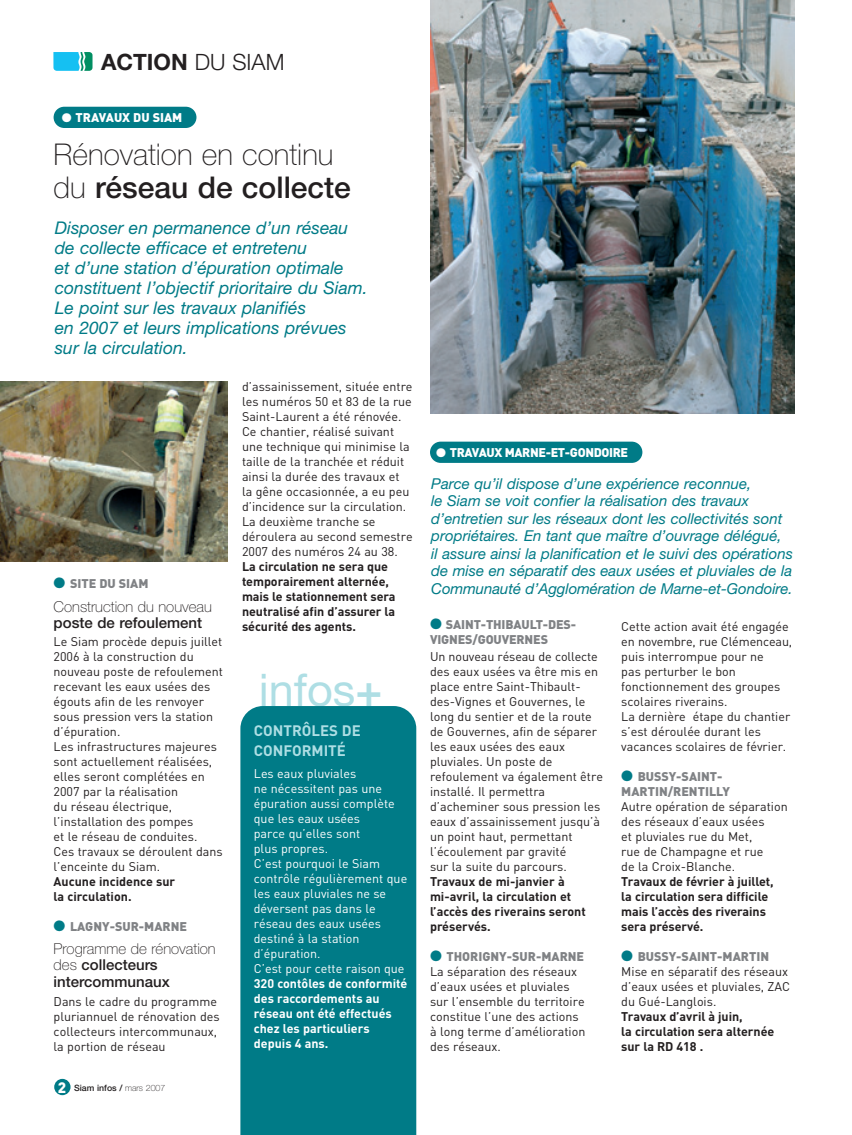
<style>
.page{position:relative;width:852px;height:1135px;background:#fff}
.page>*{position:absolute;margin:0;border:0;box-sizing:border-box;transform-origin:0 0}
.t1{font:45px "Helvetica Neue";color:#aedee4}
.t2{font:100 30px/32.5px "Helvetica Neue";color:#231f20}
.t3{font:700 22.5px "Helvetica Neue";color:#231f20}
.t4{font:italic 17.5px/20px "Helvetica Neue";color:#007b87}
.t5{font:italic 15px/17.5px "Helvetica Neue";color:#007b87}
.t6{font:500 15px/16.2px "Helvetica Neue";color:#231f20}
.t7{font:100 15px "Helvetica Neue";color:#231f20}
.t8{font:700 15px/20px "DIN";color:#aedee4}
.t9{font:12.5px/15px "DIN";color:#231f20}
.t10{font:700 12.5px/15px "DIN";letter-spacing:-.005em;color:#231f20}
.t11{font:12.5px/15px "DIN";color:#fff}
.t12{font:700 12.5px/15px "DIN";color:#fff}
.t13{font:900 12.5px/15px "DIN";color:#808285}
.t14{font:900 12.5px "DIN";letter-spacing:-.03em;color:#fff}
.t15{font:900 12.5px "DIN";color:#fff}
.t16{font:500 8.75px "Helvetica Neue";color:#231f20}
.s1{font-weight:300}
.s2{font-weight:500}
.s3{color:#007b87}
.s4{font-weight:100}
.s5{font-family:"DIN";font-weight:900;font-size:15px;color:#fff}
.s6{font-weight:900;color:#808285}
</style>
<div class="page">
<img style="left:0;top:0;width:795px;height:1135px">
<h3 class="t3" style="left:101px;top:54px;width:185px">ACTION <span class="s1">DU SIAM</span></h3>
<p class="t15" style="left:62px;top:111px;width:122px">● TRAVAUX DU SIAM</p>
<h2 class="t2" style="left:54px;top:141px;width:299px">Rénovation en continu du <span class="s2">réseau de collecte</span></h2>
<p class="t4" style="left:55px;top:219px;width:314px">Disposer en permanence d’un réseau de collecte efficace et entretenu<br>et d’une station d’épuration optimale constituent l’objectif prioritaire du Siam.<br>Le point sur les travaux planifiés<br>en 2007 et leurs implications prévues sur la circulation.</p>
<p class="t13" style="left:54px;top:576px;width:96px"><span class="s3">●</span> SITE DU SIAM</p>
<p class="t7" style="left:54px;top:601px;width:160px">Construction du nouveau</p>
<p class="t6" style="left:54px;top:616px;width:150px">poste de refoulement</p>
<p class="t9" style="left:54px;top:635px;width:171px">Le Siam procède depuis juillet<br>2006 à la construction du nouveau poste de refoulement recevant les eaux usées des égouts afin de les renvoyer sous pression vers la station d’épuration.<br>Les infrastructures majeures sont actuellement réalisées, elles seront complétées en<br>2007 par la réalisation<br>du réseau électrique, l’installation des pompes<br>et le réseau de conduites.<br>Ces travaux se déroulent dans l’enceinte du Siam.</p>
<p class="t10" style="left:54px;top:874px;width:123px">Aucune incidence sur la circulation.</p>
<p class="t13" style="left:54px;top:919px;width:135px"><span class="s3">●</span> LAGNY-SUR-MARNE</p>
<p class="t6" style="left:54px;top:942px;width:163px"><span class="s4">Programme de rénovation des</span> collecteurs intercommunaux</p>
<p class="t9" style="left:54px;top:995px;width:167px">Dans le cadre du programme pluriannuel de rénovation des collecteurs intercommunaux, la portion de réseau</p>
<p class="t16" style="left:58px;top:1085px;width:109px"><span class="s5">2</span> Siam infos / <span class="s4">mars 2007</span></p>
<p class="t9" style="left:242px;top:380px;width:172px">d’assainissement, située entre les numéros 50 et 83 de la rue<br>Saint-Laurent a été rénovée.<br>Ce chantier, réalisé suivant une technique qui minimise la taille de la tranchée et réduit ainsi la durée des travaux et la gêne occasionnée, a eu peu d’incidence sur la circulation.<br>La deuxième tranche se déroulera au second semestre<br>2007 des numéros 24 au 38.</p>
<p class="t10" style="left:242px;top:559px;width:155px">La circulation ne sera que temporairement alternée, mais le stationnement sera neutralisé afin d’assurer la sécurité des agents.</p>
<h1 class="t1" style="left:258px;top:674px;width:125px">infos<span class="s2">+</span></h1>
<p class="t8" style="left:254px;top:720px;width:109px">CONTRÔLES DE<br>CONFORMITÉ</p>
<p class="t11" style="left:254px;top:767px;width:155px">Les eaux pluviales<br>ne nécessitent pas une épuration aussi complète que les eaux usées<br>parce qu’elles sont<br>plus propres.<br>C’est pourquoi le Siam contrôle régulièrement que les eaux pluviales ne se déversent pas dans le réseau des eaux usées destiné à la station d’épuration.<br>C’est pour cette raison que</p>
<p class="t12" style="left:254px;top:976px;width:155px">320 contôles de conformité des raccordements au réseau ont été effectués chez les particuliers depuis 4 ans.</p>
<p class="t14" style="left:436px;top:445px;width:194px">● TRAVAUX MARNE-ET-GONDOIRE</p>
<p class="t5" style="left:431px;top:476px;width:363px">Parce qu’il dispose d’une expérience reconnue,<br>le Siam se voit confier la réalisation des travaux d’entretien sur les réseaux dont les collectivités sont propriétaires. En tant que maître d’ouvrage délégué,<br>il assure ainsi la planification et le suivi des opérations de mise en séparatif des eaux usées et pluviales de la Communauté d’Agglomération de Marne-et-Gondoire.</p>
<p class="t13" style="left:430px;top:617px;width:148px"><span class="s3">●</span> SAINT-THIBAULT-DES-<br>VIGNES/GOUVERNES</p>
<p class="t9" style="left:430px;top:650px;width:174px">Un nouveau réseau de collecte des eaux usées va être mis en place entre Saint-Thibault&shy;des-Vignes et Gouvernes, le long du sentier et de la route de Gouvernes, afin de séparer les eaux usées des eaux pluviales. Un poste de refoulement va également être installé. Il permettra d’acheminer sous pression les eaux d’assainissement jusqu’à un point haut, permettant l’écoulement par gravité<br>sur la suite du parcours.</p>
<p class="t10" style="left:430px;top:874px;width:157px">Travaux de mi-janvier à mi-avril, la circulation et l’accès des riverains seront préservés.</p>
<p class="t9" style="left:430px;top:950px;width:157px"><span class="s3">●</span> <span class="s6">THORIGNY-SUR-MARNE<br></span>La séparation des réseaux d’eaux usées et pluviales sur l’ensemble du territoire constitue l’une des actions à long terme d’amélioration des réseaux.</p>
<p class="t9" style="left:621px;top:620px;width:172px">Cette action avait été engagée en novembre, rue Clémenceau, puis interrompue pour ne<br>pas perturber le bon fonctionnement des groupes scolaires riverains.<br>La dernière étape du chantier s’est déroulée durant les vacances scolaires de février.</p>
<p class="t13" style="left:621px;top:769px;width:110px"><span class="s3">●</span> BUSSY-SAINT-<br>MARTIN/RENTILLY</p>
<p class="t9" style="left:621px;top:800px;width:168px">Autre opération de séparation des réseaux d’eaux usées<br>et pluviales rue du Met,<br>rue de Champagne et rue<br>de la Croix-Blanche.</p>
<p class="t10" style="left:621px;top:874px;width:154px">Travaux de février à juillet, la circulation sera difficile mais l’accès des riverains sera préservé.</p>
<p class="t9" style="left:621px;top:950px;width:170px"><span class="s3">●</span> <span class="s6">BUSSY-SAINT-MARTIN<br></span>Mise en séparatif des réseaux d’eaux usées et pluviales, ZAC du Gué-Langlois.</p>
<p class="t10" style="left:621px;top:1009px;width:154px">Travaux d’avril à juin,<br>la circulation sera alternée sur la RD 418 .</p>
</div>
